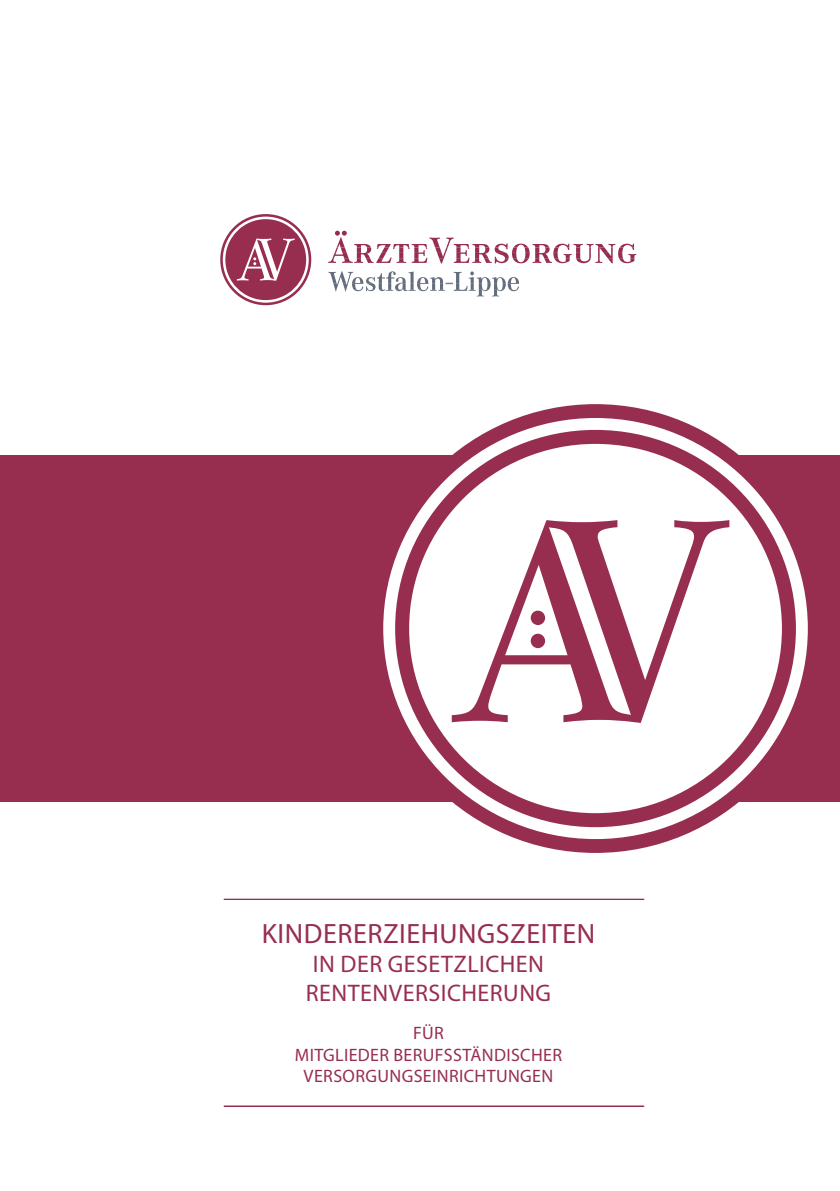
<style>
.page{position:relative;width:840px;height:1191px;background:#fff}
.page>*{position:absolute;margin:0;border:0;box-sizing:border-box;transform-origin:0 0}
.t1{font:28px "Myriad Pro";letter-spacing:.02em;color:#972e50}
.t2{font:24px "Myriad Pro";letter-spacing:.02em;color:#972e50}
.t3{font:18px "Myriad Pro";letter-spacing:.02em;color:#972e50}
</style>
<div class="page">
<div style="left:0;top:455px;width:839px;height:347px;background:#972e50"></div>
<svg style="left:383px;top:404px;width:425px;height:449px"></svg>
<svg style="left:395px;top:430px;width:400px;height:397px;fill:#fff"></svg>
<svg style="left:451px;top:520px;width:278px;height:203px"></svg>
<div style="left:530px;top:610px;width:15px;height:15px;background:#972e50;border-radius:50%"></div>
<div style="left:530px;top:633px;width:15px;height:15px;background:#972e50;border-radius:50%"></div>
<svg style="left:224px;top:898px;width:419px;height:1px"></svg>
<svg style="left:224px;top:1105px;width:419px;height:1px"></svg>
<svg style="left:220px;top:214px;width:91px;height:91px"></svg>
<svg style="left:328px;top:231px;width:308px;height:32px"></svg>
<svg style="left:328px;top:271px;width:191px;height:25px"></svg>
<p class="t1" style="left:261px;top:916px;width:335px">KINDERERZIEHUNGSZEITEN</p>
<p class="t2" style="left:313px;top:949px;width:232px">IN DER GESETZLICHEN</p>
<p class="t2" style="left:306px;top:977px;width:246px">RENTENVERSICHERUNG</p>
<p class="t3" style="left:413px;top:1022px;width:32px">FÜR</p>
<p class="t3" style="left:295px;top:1043px;width:269px">MITGLIEDER BERUFSSTÄNDISCHER</p>
<p class="t3" style="left:303px;top:1065px;width:251px">VERSORGUNGSEINRICHTUNGEN</p>
</div>
